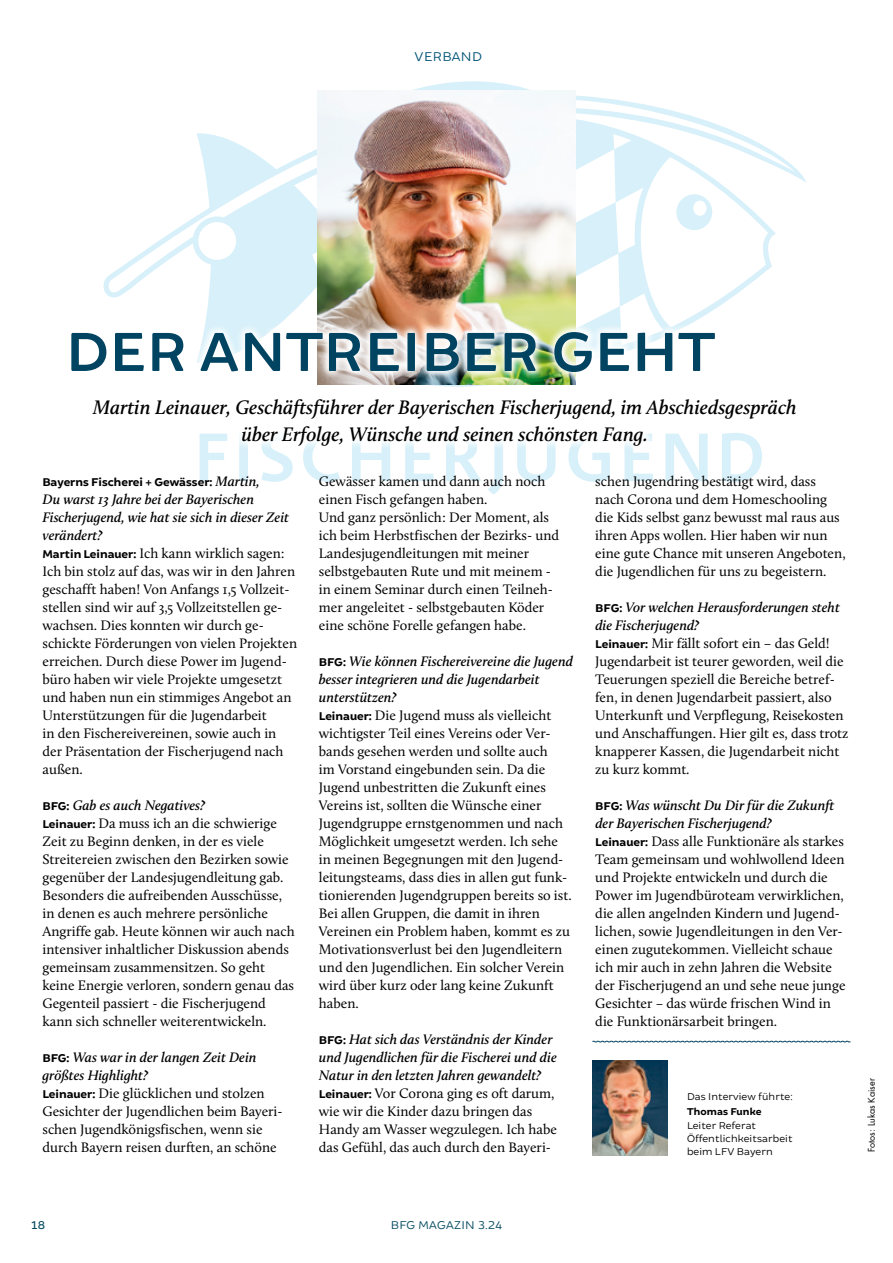
<style>
.page{position:relative;width:893px;height:1263px;background:#fff}
.page>*{position:absolute;margin:0;border:0;box-sizing:border-box;transform-origin:0 0}
.t1{font:600 58.5px "Brocha";letter-spacing:.01em;color:#004462}
.t2{font:italic 600 20.25px/27px "Calluna";color:#000;text-align:center}
.t3{font:14.25px/18px "Calluna";color:#000}
.t4{font:13.5px "Brocha";letter-spacing:.03em;color:#005275}
.t5{font:700 12px "Brocha";color:#000}
.t6{font:12px "Brocha";letter-spacing:.03em;color:#00485d}
.t7{font:12px "Brocha";color:#00485d}
.t8{font:10.5px/12.8px "Brocha";letter-spacing:.01em;color:#000}
.t9{font:700 10.5px "Brocha";letter-spacing:.01em;color:#000}
.t10{font:9px "Futura Std";color:#000}
.s1{font-family:"Calluna";font-weight:600;font-style:italic;font-size:14.25px}
.s2{font-weight:600;font-style:italic}
.s3{font-family:"Brocha";font-weight:700;font-size:12px}
</style>
<div class="page">
<svg style="left:200px;top:455px;width:562px;height:40px"></svg>
<svg style="left:103px;top:81px;width:703px;height:242px"></svg>
<img style="left:317px;top:90px;width:258px;height:233px">
<img style="left:592px;top:1060px;width:75px;height:96px">
<svg style="left:592px;top:1040px;width:259px;height:2px"></svg>
<svg style="left:197px;top:323px;width:565px;height:132px"></svg>
<p class="t4" style="left:415px;top:48px;width:69px">VERBAND</p>
<h1 class="t1" style="left:66px;top:316px;width:651px">DER ANTREIBER GEHT</h1>
<h2 class="t2" style="left:93px;top:394px;width:705px">Martin Leinauer, Geschäftsführer der Bayerischen Fischerjugend, im Abschiedsgespräch über Erfolge, Wünsche und seinen schönsten Fang.</h2>
<p class="t5" style="left:43px;top:475px;width:219px">Bayerns Fischerei + Gewässer: <span class="s1">Martin,</span></p>
<p class="t3" style="left:43px;top:490px;width:256px"><span class="s2">Du warst 13 Jahre bei der Bayerischen Fischerjugend, wie hat sie sich in dieser Zeit verändert?<br></span><span class="s3">Martin Leinauer:</span> Ich kann wirklich sagen:<br>Ich bin stolz auf das, was wir in den Jahren geschafft haben! Von Anfangs 1,5 Vollzeit&shy;stellen sind wir auf 3,5 Vollzeitstellen ge&shy;wachsen. Dies konnten wir durch ge&shy;schickte Förderungen von vielen Projekten erreichen. Durch diese Power im Jugend&shy;büro haben wir viele Projekte umgesetzt und haben nun ein stimmiges Angebot an Unterstützungen für die Jugendarbeit<br>in den Fischereivereinen, sowie auch in der Präsentation der Fischerjugend nach außen.</p>
<p class="t3" style="left:43px;top:796px;width:254px"><span class="s3">BFG:</span> <span class="s2">Gab es auch Negatives?<br></span><span class="s3">Leinauer:</span> Da muss ich an die schwierige Zeit zu Beginn denken, in der es viele Streitereien zwischen den Bezirken sowie gegenüber der Landesjugendleitung gab.<br>Besonders die aufreibenden Ausschüsse, in denen es auch mehrere persönliche Angriffe gab. Heute können wir auch nach intensiver inhaltlicher Diskussion abends gemeinsam zusammensitzen. So geht keine Energie verloren, sondern genau das Gegenteil passiert - die Fischerjugend kann sich schneller weiterentwickeln.</p>
<p class="t3" style="left:43px;top:1048px;width:242px"><span class="s3">BFG:</span> <span class="s2">Was war in der langen Zeit Dein größtes Highlight?<br></span><span class="s3">Leinauer:</span> Die glücklichen und stolzen Gesichter der Jugendlichen beim Bayeri&shy;schen Jugendkönigsfischen, wenn sie durch Bayern reisen durften, an schöne</p>
<p class="t3" style="left:319px;top:472px;width:242px">Gewässer kamen und dann auch noch einen Fisch gefangen haben.<br>Und ganz persönlich: Der Moment, als ich beim Herbstfischen der Bezirks- und Landesjugendleitungen mit meiner selbstgebauten Rute und mit meinem - in einem Seminar durch einen Teilneh&shy;mer angeleitet - selbstgebauten Köder eine schöne Forelle gefangen habe.</p>
<p class="t3" style="left:319px;top:652px;width:255px"><span class="s3">BFG:</span> <span class="s2">Wie können Fischereivereine die Jugend besser integrieren und die Jugendarbeit unterstützen?<br></span><span class="s3">Leinauer:</span> Die Jugend muss als vielleicht wichtigster Teil eines Vereins oder Ver&shy;bands gesehen werden und sollte auch<br>im Vorstand eingebunden sein. Da die Jugend unbestritten die Zukunft eines Vereins ist, sollten die Wünsche einer Jugendgruppe ernstgenommen und nach Möglichkeit umgesetzt werden. Ich sehe in meinen Begegnungen mit den Jugend&shy;leitungsteams, dass dies in allen gut funk&shy;tionierenden Jugendgruppen bereits so ist.<br>Bei allen Gruppen, die damit in ihren Vereinen ein Problem haben, kommt es zu Motivationsverlust bei den Jugendleitern und den Jugendlichen. Ein solcher Verein wird über kurz oder lang keine Zukunft haben.</p>
<p class="t3" style="left:319px;top:1030px;width:240px"><span class="s3">BFG:</span> <span class="s2">Hat sich das Verständnis der Kinder und Jugendlichen für die Fischerei und die Natur in den letzten Jahren gewandelt?<br></span><span class="s3">Leinauer:</span> Vor Corona ging es oft darum, wie wir die Kinder dazu bringen das Handy am Wasser wegzulegen. Ich habe das Gefühl, das auch durch den Bayeri-</p>
<p class="t3" style="left:595px;top:472px;width:252px">schen Jugendring bestätigt wird, dass nach Corona und dem Homeschooling die Kids selbst ganz bewusst mal raus aus ihren Apps wollen. Hier haben wir nun eine gute Chance mit unseren Angeboten, die Jugendlichen für uns zu begeistern.</p>
<p class="t3" style="left:595px;top:598px;width:255px"><span class="s3">BFG:</span> <span class="s2">Vor welchen Herausforderungen steht die Fischerjugend?<br></span><span class="s3">Leinauer:</span> Mir fällt sofort ein – das Geld!<br>Jugendarbeit ist teurer geworden, weil die Teuerungen speziell die Bereiche betref&shy;fen, in denen Jugendarbeit passiert, also Unterkunft und Verpflegung, Reisekosten und Anschaffungen. Hier gilt es, dass trotz knapperer Kassen, die Jugendarbeit nicht zu kurz kommt.</p>
<p class="t3" style="left:595px;top:796px;width:252px"><span class="s3">BFG:</span> <span class="s2">Was wünscht Du Dir für die Zukunft der Bayerischen Fischerjugend?<br></span><span class="s3">Leinauer:</span> Dass alle Funktionäre als starkes Team gemeinsam und wohlwollend Ideen und Projekte entwickeln und durch die Power im Jugendbüroteam verwirklichen, die allen angelnden Kindern und Jugend&shy;lichen, sowie Jugendleitungen in den Ver&shy;einen zugutekommen. Vielleicht schaue ich mir auch in zehn Jahren die Website der Fischerjugend an und sehe neue junge Gesichter – das würde frischen Wind in die Funktionärsarbeit bringen.</p>
<p class="t8" style="left:687px;top:1090px;width:107px">Das Interview führte:</p>
<p class="t9" style="left:687px;top:1105px;width:76px">Thomas Funke</p>
<p class="t8" style="left:687px;top:1120px;width:107px">Leiter Referat<br>Öffentlichkeitsarbeit beim LFV Bayern</p>
<p class="t10" style="left:866px;top:1152px;width:75px;rotate:-90deg">Fotos: Lukas Kaiser</p>
<p class="t7" style="left:31px;top:1218px;width:16px">18</p>
<p class="t6" style="left:391px;top:1218px;width:113px">BFG MAGAZIN 3.24</p>
</div>
